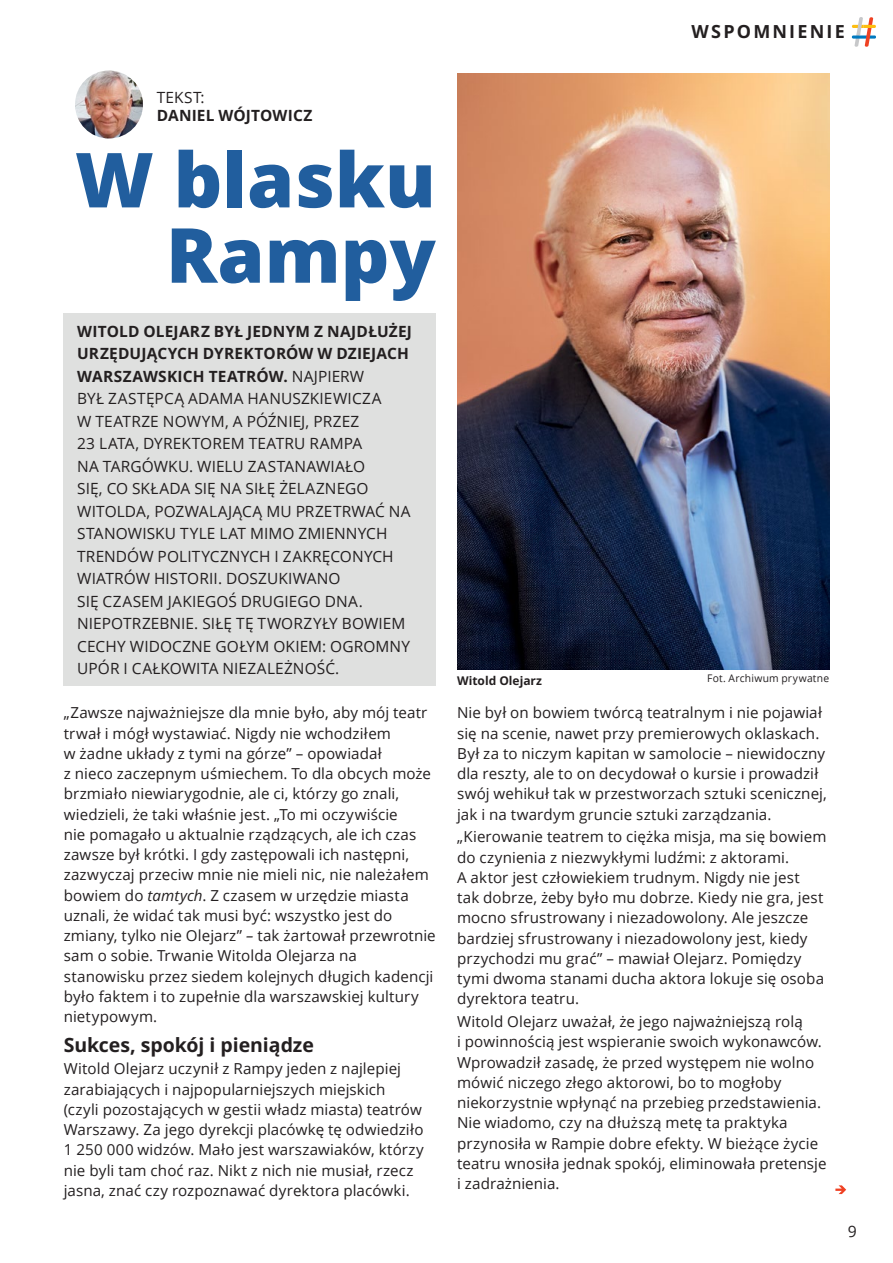
<style>
.page{position:relative;width:893px;height:1263px;background:#fff}
.page>*{position:absolute;margin:0;border:0;box-sizing:border-box;transform-origin:0 0}
.Tytuł_Wywiad_Open_Sans{font:800 76.05px/75.3px "Open Sans";color:#215e9e;text-align:right}
.t1{font:700 19.5px "Open Sans";letter-spacing:-.005em;color:#231f20}
.t2{font:700 18px "Open Sans";letter-spacing:.12em;color:#231f20}
.t3{font:15.75px "Open Sans";color:#231f20}
.Lead{font:15.45px/22.5px "Open Sans";letter-spacing:.005em;color:#231f20}
.t4{font:700 15.45px "Open Sans";letter-spacing:.01em;color:#231f20}
.t5{font:15.15px/20.2px "Open Sans";letter-spacing:.005em;color:#231f20}
.t6{font:700 12px "Open Sans";color:#231f20}
.t7{font:10.5px "Open Sans";letter-spacing:.025em;color:#231f20}
.s1{font-weight:700}
.s2{font-style:italic}
</style>
<div class="page">
<div style="left:64px;top:313px;width:372px;height:372px;background:#dfe0df"></div>
<svg style="left:835px;top:1185px;width:11px;height:9px"></svg>
<svg style="left:852px;top:17px;width:24px;height:30px"></svg>
<img style="left:75px;top:70px;width:68px;height:69px;border-radius:34px">
<img style="left:457px;top:73px;width:372px;height:596px">
<p class="t2" style="left:691px;top:19px;width:155px">WSPOMNIENIE</p>
<p class="Lead" style="left:157px;top:85px;width:49px">TEKST:</p>
<p class="t4" style="left:157px;top:104px;width:157px">DANIEL WÓJTOWICZ</p>
<h1 class="Tytuł_Wywiad_Open_Sans" style="left:75px;top:138px;width:362px">W blasku<br>Rampy</h1>
<p class="Lead" style="left:77px;top:320px;width:336px"><span class="s1">WITOLD OLEJARZ BYŁ JEDNYM Z NAJDŁUŻEJ URZĘDUJĄCYCH DYREKTORÓW W DZIEJACH WARSZAWSKICH TEATRÓW.</span> NAJPIERW<br>BYŁ ZASTĘPCĄ ADAMA HANUSZKIEWICZA<br>W TEATRZE NOWYM, A PÓŹNIEJ, PRZEZ<br>23 LATA, DYREKTOREM TEATRU RAMPA<br>NA TARGÓWKU. WIELU ZASTANAWIAŁO<br>SIĘ, CO SKŁADA SIĘ NA SIŁĘ ŻELAZNEGO WITOLDA, POZWALAJĄCĄ MU PRZETRWAĆ NA STANOWISKU TYLE LAT MIMO ZMIENNYCH TRENDÓW POLITYCZNYCH I ZAKRĘCONYCH WIATRÓW HISTORII. DOSZUKIWANO<br>SIĘ CZASEM JAKIEGOŚ DRUGIEGO DNA.<br>NIEPOTRZEBNIE. SIŁĘ TĘ TWORZYŁY BOWIEM CECHY WIDOCZNE GOŁYM OKIEM: OGROMNY UPÓR I CAŁKOWITA NIEZALEŻNOŚĆ.</p>
<p class="t5" style="left:64px;top:702px;width:373px">„Zawsze najważniejsze dla mnie było, aby mój teatr trwał i mógł wystawiać. Nigdy nie wchodziłem<br>w żadne układy z tymi na górze” – opowiadał<br>z nieco zaczepnym uśmiechem. To dla obcych może brzmiało niewiarygodnie, ale ci, którzy go znali, wiedzieli, że taki właśnie jest. „To mi oczywiście<br>nie pomagało u aktualnie rządzących, ale ich czas zawsze był krótki. I gdy zastępowali ich następni, zazwyczaj przeciw mnie nie mieli nic, nie należałem bowiem do <span class="s2">tamtych</span>. Z czasem w urzędzie miasta uznali, że widać tak musi być: wszystko jest do zmiany, tylko nie Olejarz” <span class="s2">–</span> tak żartował przewrotnie sam o sobie. Trwanie Witolda Olejarza na stanowisku przez siedem kolejnych długich kadencji było faktem i to zupełnie dla warszawskiej kultury nietypowym.</p>
<p class="t1" style="left:64px;top:1031px;width:252px">Sukces, spokój i pieniądze</p>
<p class="t5" style="left:64px;top:1058px;width:362px">Witold Olejarz uczynił z Rampy jeden z najlepiej zarabiających i najpopularniejszych miejskich (czyli pozostających w gestii władz miasta) teatrów Warszawy. Za jego dyrekcji placówkę tę odwiedziło 1 250 000 widzów. Mało jest warszawiaków, którzy nie byli tam choć raz. Nikt z nich nie musiał, rzecz jasna, znać czy rozpoznawać dyrektora placówki.</p>
<p class="t6" style="left:457px;top:672px;width:86px">Witold Olejarz</p>
<p class="t7" style="left:707px;top:671px;width:124px">Fot. Archiwum prywatne</p>
<p class="t5" style="left:457px;top:702px;width:371px">Nie był on bowiem twórcą teatralnym i nie pojawiał się na scenie, nawet przy premierowych oklaskach.<br>Był za to niczym kapitan w samolocie – niewidoczny dla reszty, ale to on decydował o kursie i prowadził swój wehikuł tak w przestworzach sztuki scenicznej, jak i na twardym gruncie sztuki zarządzania.</p>
<p class="t5" style="left:457px;top:826px;width:371px">„Kierowanie teatrem to ciężka misja, ma się bowiem do czynienia z niezwykłymi ludźmi: z aktorami.<br>A aktor jest człowiekiem trudnym. Nigdy nie jest<br>tak dobrze, żeby było mu dobrze. Kiedy nie gra, jest mocno sfrustrowany i niezadowolony. Ale jeszcze bardziej sfrustrowany i niezadowolony jest, kiedy przychodzi mu grać” – mawiał Olejarz. Pomiędzy tymi dwoma stanami ducha aktora lokuje się osoba dyrektora teatru.</p>
<p class="t5" style="left:457px;top:1011px;width:371px">Witold Olejarz uważał, że jego najważniejszą rolą<br>i powinnością jest wspieranie swoich wykonawców.<br>Wprowadził zasadę, że przed występem nie wolno mówić niczego złego aktorowi, bo to mogłoby niekorzystnie wpłynąć na przebieg przedstawienia.<br>Nie wiadomo, czy na dłuższą metę ta praktyka przynosiła w Rampie dobre efekty. W bieżące życie teatru wnosiła jednak spokój, eliminowała pretensje i zadrażnienia.</p>
<p class="t3" style="left:848px;top:1220px;width:11px">9</p>
</div>
